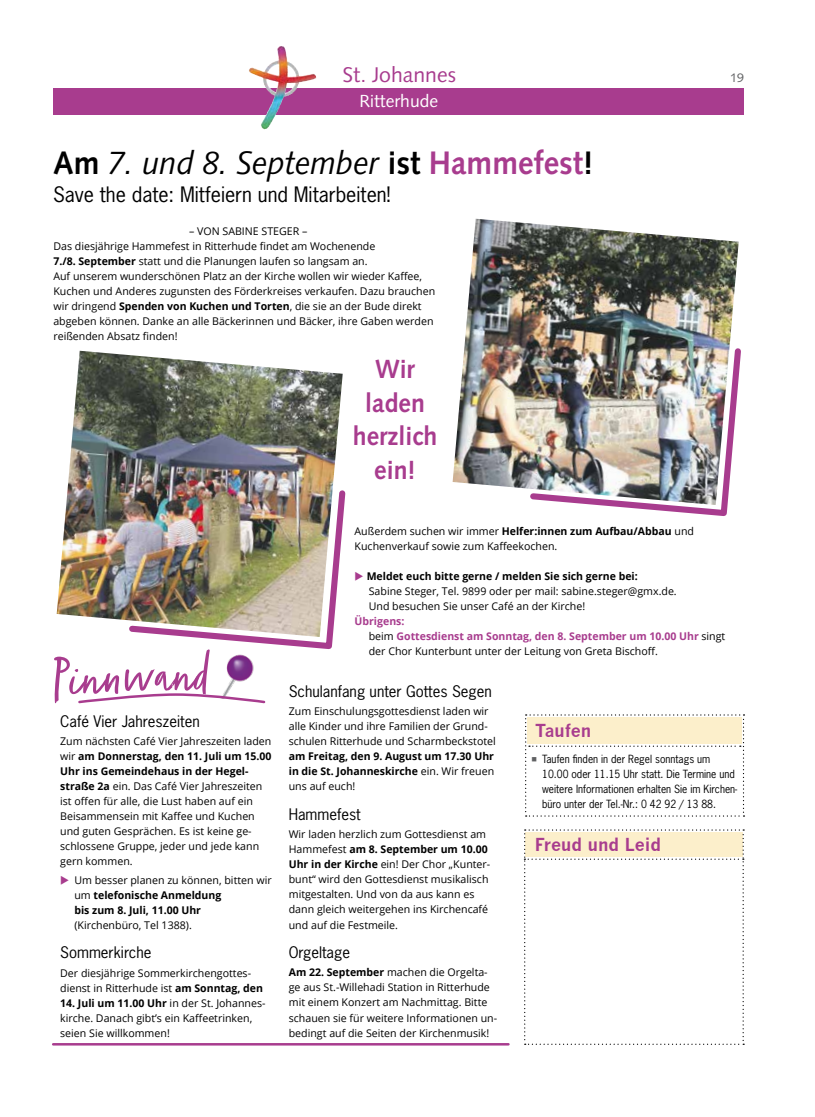
<style>
.page{position:relative;width:815px;height:1117px;background:#fff}
.page>*{position:absolute;margin:0;border:0;box-sizing:border-box;transform-origin:0 0}
.t1{font:62.12px "Zooja Light Pro";color:#a83c8e}
.t2{font:italic 32.5px "Syntax LT Std";color:#000;scale:.95 1}
.t3{font:700 26.25px/33.8px "Syntax LT Std";color:#a83c8e;text-align:center;scale:.95 1}
.t4{font:21.25px "Syntax LT Std";color:#a83c8e}
.t5{font:20px "News Gothic Std";color:#000}
.t6{font:700 17.5px "News Gothic";color:#a83c8e}
.t7{font:17.5px "Syntax LT Std";color:#fff}
.t8{font:15px "News Gothic Std";color:#000}
.t9{font:12.5px "Syntax LT Std";color:#606163}
.t10{font:10.62px/15px "Open Sans";color:#000}
.t11{font:700 10.62px/15px "Open Sans";color:#000}
.t12{font:10.62px/15px "News Gothic Std";color:#000;scale:.96 1}
.s1{font-weight:700;font-style:normal}
.s2{font-weight:700;font-style:normal;color:#a83c8e}
.s3{font-weight:700}
.s4{color:#a83c8e}
.s5{font-weight:400}
.s6{font-weight:700;color:#a83c8e}
.s7{color:#606163}
</style>
<div class="page">
<svg style="left:598px;top:348px;width:143px;height:168px"></svg>
<svg style="left:180px;top:490px;width:166px;height:159px"></svg>
<div style="left:53px;top:89px;width:691px;height:26px;background:#a83c8e"></div>
<img style="left:249px;top:47px;width:30px;height:82px">
<svg style="left:525px;top:714px;width:219px;height:102px"></svg>
<svg style="left:524px;top:829px;width:220px;height:215px"></svg>
<img style="left:200px;top:639px;width:64px;height:53px">
<svg style="left:78px;top:692px;width:188px;height:12px"></svg>
<img style="left:453px;top:219px;width:286px;height:286px">
<img style="left:57px;top:350px;width:286px;height:286px">
<hr style="left:53px;top:1042px;width:455px;height:3px;background:#a83c8e">
<h3 class="t4" style="left:343px;top:62px;width:115px">St. Johannes</h3>
<p class="t9" style="left:730px;top:70px;width:15px">19</p>
<h3 class="t7" style="left:359px;top:91px;width:80px">Ritterhude</h3>
<h2 class="t2" style="left:53px;top:144px;width:570px"><span class="s1">Am</span> 7. und 8. September <span class="s1">ist</span> <span class="s2">Hammefest</span><span class="s1">!</span></h2>
<h3 class="t5" style="left:53px;top:181px;width:339px">Save the date: Mitfeiern und Mitarbeiten!</h3>
<p class="t10" style="left:53px;top:223px;width:383px;text-indent:136px">– VON SABINE STEGER –<br>Das diesjährige Hammefest in Ritterhude findet am Wochenende<br><span class="s3">7./8. September</span> statt und die Planungen laufen so langsam an.<br>Auf unserem wunderschönen Platz an der Kirche wollen wir wieder Kaffee, Kuchen und Anderes zugunsten des Förderkreises verkaufen. Dazu brauchen wir dringend <span class="s3">Spenden von Kuchen und Torten</span>, die sie an der Bude direkt abgeben können. Danke an alle Bäckerinnen und Bäcker, ihre Gaben werden reißenden Absatz finden!</p>
<h3 class="t3" style="left:353px;top:352px;width:90px">Wir laden herzlich ein!</h3>
<h1 class="t1" style="left:49px;top:645px;width:159px;rotate:-2deg">Pinnwand</h1>
<h3 class="t8" style="left:60px;top:711px;width:141px">Café Vier Jahreszeiten</h3>
<p class="t10" style="left:60px;top:733px;width:213px">Zum nächsten Café Vier Jahreszeiten laden wir <span class="s3">am Donnerstag, den 11. Juli um 15.00<br>Uhr ins Gemeindehaus in der Hegel&shy;straße 2a</span> ein. Das Café Vier Jahreszeiten ist offen für alle, die Lust haben auf ein Beisammensein mit Kaffee und Kuchen und guten Gesprächen. Es ist keine ge&shy;schlossene Gruppe, jeder und jede kann gern kommen.</p>
<p class="t11" style="left:74px;top:872px;width:199px;text-indent:-14px"><span class="s4">◆</span> <span class="s5">Um besser planen zu können, bitten wir um</span> telefonische Anmeldung<br>bis zum 8. Juli, 11.00 Uhr</p>
<p class="t10" style="left:74px;top:917px;width:119px">(Kirchenbüro, Tel 1388).</p>
<h3 class="t8" style="left:60px;top:942px;width:93px">Sommerkirche</h3>
<p class="t10" style="left:60px;top:965px;width:204px">Der diesjährige Sommerkirchengottes&shy;dienst in Ritterhude ist <span class="s3">am Sonntag, den</span></p>
<p class="t10" style="left:60px;top:995px;width:207px"><span class="s3">14. Juli um 11.00 Uhr</span> in der St. Johannes&shy;kirche. Danach gibt’s ein Kaffeetrinken, seien Sie willkommen!</p>
<p class="t10" style="left:355px;top:523px;width:341px">Außerdem suchen wir immer <span class="s3">Helfer:innen zum Aufbau/Abbau</span> und<br>Kuchenverkauf sowie zum Kaffeekochen.</p>
<p class="t10" style="left:369px;top:568px;width:310px;text-indent:-14px"><span class="s4">◆</span> <span class="s3">Meldet euch bitte gerne / melden Sie sich gerne bei:<br></span>Sabine Steger, Tel. 9899 oder per mail: sabine.steger@gmx.de.<br>Und besuchen Sie unser Café an der Kirche!</p>
<p class="t10" style="left:369px;top:613px;width:358px;text-indent:-14px"><span class="s6">Übrigens:<br></span>beim <span class="s6">Gottesdienst am Sonntag, den 8. September um 10.00 Uhr</span> singt der Chor Kunterbunt unter der Leitung von Greta Bischoff.</p>
<h3 class="t8" style="left:289px;top:681px;width:205px">Schulanfang unter Gottes Segen</h3>
<p class="t10" style="left:289px;top:703px;width:209px">Zum Einschulungsgottesdienst laden wir alle Kinder und ihre Familien der Grund&shy;schulen Ritterhude und Scharmbeckstotel</p>
<p class="t11" style="left:289px;top:748px;width:207px;text-align:justify">am Freitag, den 9. August um 17.30 Uhr in die St. Johanneskirche <span class="s5">ein. Wir freuen uns auf euch!</span></p>
<h3 class="t8" style="left:289px;top:804px;width:74px">Hammefest</h3>
<p class="t10" style="left:289px;top:826px;width:203px">Wir laden herzlich zum Gottesdienst am Hammefest <span class="s3">am 8. September um 10.00<br>Uhr in der Kirche</span> ein! Der Chor „Kunter&shy;bunt“ wird den Gottesdienst musikalisch mitgestalten. Und von da aus kann es dann gleich weitergehen ins Kirchencafé und auf die Festmeile.</p>
<h3 class="t8" style="left:289px;top:942px;width:63px">Orgeltage</h3>
<p class="t10" style="left:289px;top:964px;width:210px"><span class="s3">Am 22. September</span> machen die Orgelta&shy;ge aus St.-Willehadi Station in Ritterhude mit einem Konzert am Nachmittag. Bitte schauen sie für weitere Informationen un&shy;bedingt auf die Seiten der Kirchenmusik!</p>
<h3 class="t6" style="left:535px;top:719px;width:58px">Taufen</h3>
<p class="t12" style="left:542px;top:751px;width:205px;text-indent:-11px"><span class="s7">■</span> Taufen finden in der Regel sonntags um 10.00 oder 11.15 Uhr statt. Die Termine und weitere Informationen erhalten Sie im Kirchen&shy;büro unter der Tel.-Nr.: 0 42 92 / 13 88.</p>
<h3 class="t6" style="left:535px;top:834px;width:128px">Freud und Leid</h3>
</div>
